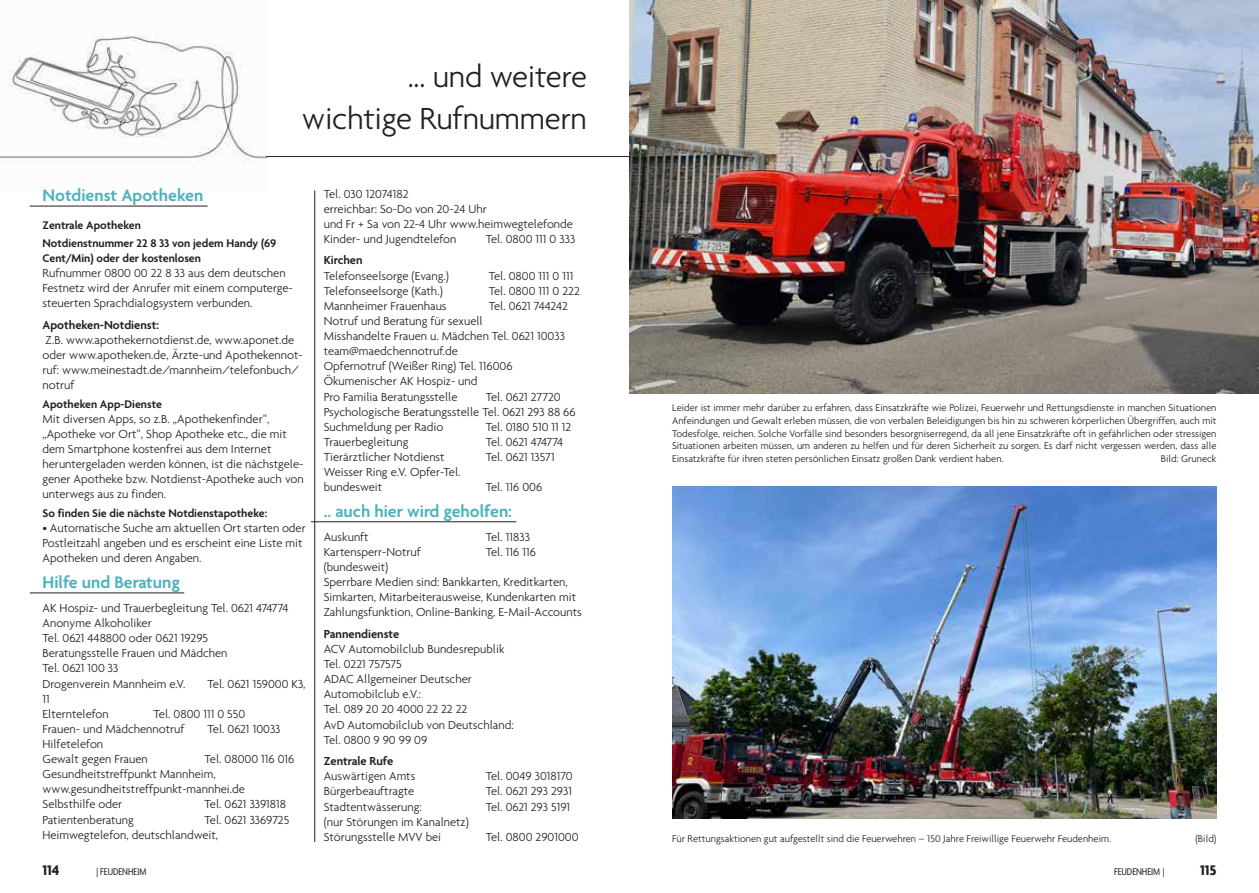
<style>
.page{position:relative;width:1259px;height:893px;background:#fff}
.page>*{position:absolute;margin:0;border:0;box-sizing:border-box;transform-origin:0 0}
.t1{font:300 33px/42px "Agenda";letter-spacing:-.01em;color:#231f20;text-align:right}
.t2{font:600 18px "Agenda";color:#4eb2bc}
.t3{font:700 15px "Agenda";color:#231f20}
.t4{font:300 12.6px/15.1px "Agenda";color:#231f20}
.t5{font:600 12.6px "Agenda";color:#231f20}
.t6{font:300 12.6px "Agenda";letter-spacing:-.04em;color:#231f20}
.t7{font:600 12px/18.6px "Agenda";color:#231f20}
.t8{font:300 10.5px/12.6px "Agenda";color:#231f20;text-align:justify}
.t9{font:condensed 10.5px "Agenda";color:#231f20}
</style>
<div class="page">
<img style="left:0;top:34px;width:267px;height:130px">
<hr style="left:266px;top:156px;width:363px;height:1px;background:#231f20">
<hr style="left:30px;top:206px;width:178px;height:1px;background:#231f20">
<hr style="left:30px;top:592px;width:154px;height:1px;background:#231f20">
<hr style="left:311px;top:521px;width:205px;height:1px;background:#231f20">
<hr style="left:314px;top:190px;width:1px;height:652px;background:#231f20">
<img style="left:629px;top:0;width:630px;height:393px">
<img style="left:672px;top:487px;width:544px;height:332px">
<h1 class="t1" style="left:302px;top:55px;width:286px">... und weitere wichtige Rufnummern</h1>
<h2 class="t2" style="left:43px;top:186px;width:162px">Notdienst Apotheken</h2>
<p class="t7" style="left:43px;top:216px;width:235px">Zentrale Apotheken<br>Notdienstnummer 22 8 33 von jedem Handy (69</p>
<p class="t7" style="left:43px;top:249px;width:160px">Cent/Min) oder der kostenlosen</p>
<p class="t4" style="left:43px;top:265px;width:252px">Rufnummer 0800 00 22 8 33 aus dem deutschen<br>Festnetz wird der Anrufer mit einem computerge&shy;steuerten Sprachdialogsystem verbunden.</p>
<p class="t5" style="left:43px;top:318px;width:118px">Apotheken-Notdienst:</p>
<p class="t4" style="left:43px;top:332px;width:262px">Z.B. www.apothekernotdienst.de, www.aponet.de oder www.apotheken.de, Ärzte-und Apothekennot&shy;ruf: www.meinestadt.de/mannheim/telefonbuch/ notruf</p>
<p class="t7" style="left:43px;top:395px;width:121px">Apotheken App-Dienste</p>
<p class="t4" style="left:43px;top:411px;width:263px">Mit diversen Apps, so z.B. „Apothekenfinder“, „Apotheke vor Ort“, Shop Apotheke etc., die mit dem Smartphone kostenfrei aus dem Internet heruntergeladen werden können, ist die nächstgele&shy;gener Apotheke bzw. Notdienst-Apotheke auch von unterwegs aus zu finden.</p>
<p class="t7" style="left:43px;top:505px;width:226px">So finden Sie die nächste Notdienstapotheke:</p>
<p class="t4" style="left:43px;top:520px;width:265px">• Automatische Suche am aktuellen Ort starten oder<br>Postleitzahl angeben und es erscheint eine Liste mit<br>Apotheken und deren Angaben.</p>
<h2 class="t2" style="left:43px;top:573px;width:139px">Hilfe und Beratung</h2>
<p class="t4" style="left:43px;top:600px;width:248px">AK Hospiz- und Trauerbegleitung Tel. 0621 474774<br>Anonyme Alkoholiker<br>Tel. 0621 448800 oder 0621 19295<br>Beratungsstelle Frauen und Mädchen<br>Tel. 0621 100 33<br>Drogenverein Mannheim e.V.</p>
<p class="t4" style="left:208px;top:676px;width:100px">Tel. 0621 159000 K3,</p>
<p class="t4" style="left:43px;top:691px;width:68px">11<br>Elterntelefon</p>
<p class="t4" style="left:43px;top:706px;width:204px;text-indent:111px">Tel. 0800 111 0 550<br>Frauen- und Mädchennotruf</p>
<p class="t4" style="left:208px;top:721px;width:74px">Tel. 0621 10033</p>
<p class="t4" style="left:43px;top:736px;width:107px">Hilfetelefon<br>Gewalt gegen Frauen</p>
<p class="t4" style="left:43px;top:751px;width:253px;text-indent:162px">Tel. 08000 116 016<br>Gesundheitstreffpunkt Mannheim, www.gesundheitstreffpunkt-mannhei.de<br>Selbsthilfe oder</p>
<p class="t4" style="left:205px;top:797px;width:83px">Tel. 0621 3391818</p>
<p class="t4" style="left:43px;top:812px;width:93px">Patientenberatung</p>
<p class="t4" style="left:43px;top:812px;width:248px;text-indent:162px">Tel. 0621 3369725<br>Heimwegtelefon, deutschlandweit,</p>
<p class="t4" style="left:324px;top:186px;width:251px">Tel. 030 12074182<br>erreichbar: So-Do von 20-24 Uhr<br>und Fr + Sa von 22-4 Uhr www.heimwegtelefonde<br>Kinder- und Jugendtelefon</p>
<p class="t4" style="left:486px;top:231px;width:91px">Tel. 0800 111 0 333</p>
<p class="t5" style="left:324px;top:254px;width:40px">Kirchen</p>
<p class="t4" style="left:324px;top:268px;width:127px">Telefonseelsorge (Evang.)</p>
<p class="t4" style="left:489px;top:268px;width:86px">Tel. 0800 111 0 111</p>
<p class="t4" style="left:324px;top:283px;width:120px">Telefonseelsorge (Kath.)</p>
<p class="t4" style="left:489px;top:283px;width:92px">Tel. 0800 111 0 222</p>
<p class="t4" style="left:324px;top:298px;width:124px">Mannheimer Frauenhaus</p>
<p class="t4" style="left:489px;top:298px;width:81px">Tel. 0621 744242</p>
<p class="t4" style="left:324px;top:313px;width:243px">Notruf und Beratung für sexuell<br>Misshandelte Frauen u. Mädchen Tel. 0621 10033 team@maedchennotruf.de<br>Opfernotruf (Weißer Ring) Tel. 116006<br>Ökumenischer AK Hospiz- und<br>Pro Familia Beratungsstelle</p>
<p class="t4" style="left:324px;top:389px;width:253px;text-indent:162px">Tel. 0621 27720<br>Psychologische Beratungsstelle Tel. 0621 293 88 66<br>Suchmeldung per Radio</p>
<p class="t4" style="left:486px;top:419px;width:87px">Tel. 0180 510 11 12</p>
<p class="t4" style="left:324px;top:434px;width:86px">Trauerbegleitung</p>
<p class="t6" style="left:486px;top:434px;width:79px">Tel. 0621 474774</p>
<p class="t4" style="left:324px;top:449px;width:122px">Tierärztlicher Notdienst</p>
<p class="t4" style="left:486px;top:449px;width:70px">Tel. 0621 13571</p>
<p class="t4" style="left:324px;top:464px;width:138px">Weisser Ring e.V. Opfer-Tel. bundesweit</p>
<p class="t4" style="left:486px;top:479px;width:58px">Tel. 116 006</p>
<h2 class="t2" style="left:324px;top:502px;width:190px">.. auch hier wird geholfen:</h2>
<p class="t4" style="left:324px;top:529px;width:46px">Auskunft</p>
<p class="t4" style="left:486px;top:529px;width:46px">Tel. 11833</p>
<p class="t4" style="left:324px;top:544px;width:98px">Kartensperr-Notruf</p>
<p class="t4" style="left:486px;top:544px;width:52px">Tel. 116 116</p>
<p class="t4" style="left:324px;top:559px;width:259px">(bundesweit)<br>Sperrbare Medien sind: Bankkarten, Kreditkarten, Simkarten, Mitarbeiterausweise, Kundenkarten mit Zahlungsfunktion, Online-Banking, E-Mail-Accounts</p>
<p class="t5" style="left:324px;top:627px;width:77px">Pannendienste</p>
<p class="t4" style="left:324px;top:641px;width:192px">ACV Automobilclub Bundesrepublik<br>Tel. 0221 757575<br>ADAC Allgemeiner Deutscher<br>Automobilclub e.V.:<br>Tel. 089 20 20 4000 22 22 22<br>AvD Automobilclub von Deutschland:<br>Tel. 0800 9 90 99 09</p>
<p class="t5" style="left:324px;top:754px;width:71px">Zentrale Rufe</p>
<p class="t4" style="left:324px;top:768px;width:93px">Auswärtigen Amts</p>
<p class="t4" style="left:486px;top:768px;width:88px">Tel. 0049 3018170</p>
<p class="t4" style="left:324px;top:784px;width:92px">Bürgerbeauftragte</p>
<p class="t4" style="left:486px;top:784px;width:88px">Tel. 0621 293 2931</p>
<p class="t4" style="left:324px;top:799px;width:100px">Stadtentwässerung:</p>
<p class="t4" style="left:486px;top:799px;width:86px">Tel. 0621 293 5191</p>
<p class="t4" style="left:324px;top:814px;width:147px">(nur Störungen im Kanalnetz)<br>Störungsstelle MVV bei</p>
<p class="t4" style="left:486px;top:829px;width:94px">Tel. 0800 2901000</p>
<p class="t8" style="left:672px;top:402px;width:546px">Leider ist immer mehr darüber zu erfahren, dass Einsatzkräfte wie Polizei, Feuerwehr und Rettungsdienste in manchen Situationen Anfeindungen und Gewalt erleben müssen, die von verbalen Beleidigungen bis hin zu schweren körperlichen Übergriffen, auch mit Todesfolge, reichen. Solche Vorfälle sind besonders besorgniserregend, da all jene Einsatzkräfte oft in gefährlichen oder stressigen Situationen arbeiten müssen, um anderen zu helfen und für deren Sicherheit zu sorgen. Es darf nicht vergessen werden, dass alle Einsatzkräfte für ihren steten persönlichen Einsatz großen Dank verdient haben.</p>
<p class="t8" style="left:1160px;top:452px;width:57px">Bild: Gruneck</p>
<p class="t8" style="left:672px;top:832px;width:440px">Für Rettungsaktionen gut aufgestellt sind die Feuerwehren – 150 Jahre Freiwillige Feuerwehr Feudenheim.</p>
<p class="t8" style="left:1195px;top:832px;width:23px">(Bild)</p>
<p class="t3" style="left:43px;top:862px;width:19px">114</p>
<p class="t9" style="left:97px;top:866px;width:51px">| FEUDENHEIM</p>
<p class="t9" style="left:1114px;top:866px;width:52px">FEUDENHEIM |</p>
<p class="t3" style="left:1200px;top:862px;width:18px">115</p>
</div>
